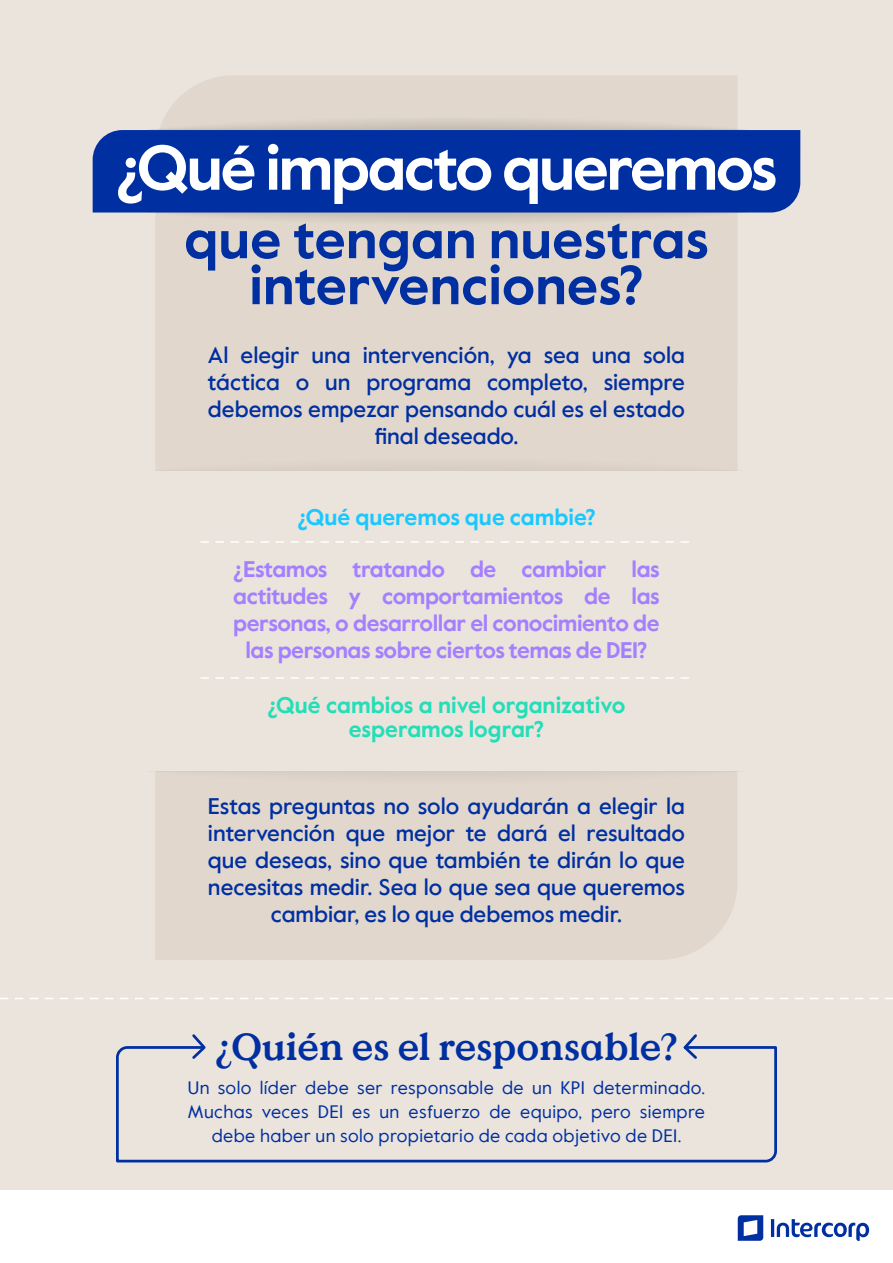
<style>
.page{position:relative;width:893px;height:1263px;background:#ebe4dc}
.page>*{position:absolute;margin:0;border:0;box-sizing:border-box;transform-origin:0 0}
.t1{font:700 63px "Value Sans Pro";letter-spacing:-.04em;color:#fff}
.t2{font:700 54.75px/46px "Value Sans Pro";color:#002fa1;text-align:center}
.t3{font:700 37.5px "Value Serif Pro";color:#002fa1}
.t4{font:500 22.5px/27px "Value Sans Pro";color:#002fa1;text-align:center}
.t5{font:700 22.5px/27px "Value Sans Pro";letter-spacing:-.02em;color:#a480ff;text-align:center}
.t6{font:700 22.5px/24px "Value Sans Pro";color:#23deb8;text-align:center}
.t7{font:700 22.5px "Value Sans Pro";color:#1ac8ff}
.t8{font:18px/24px "Value Sans Pro";letter-spacing:.02em;color:#002fa1;text-align:center}
</style>
<div class="page">
<div style="left:155px;top:76px;width:583px;height:884px;background:#e1d7cc"></div>
<div style="left:0;top:1191px;width:893px;height:72px;background:#fff"></div>
<svg style="left:738px;top:1215px;width:25px;height:26px"></svg>
<svg style="left:771px;top:1219px;width:98px;height:22px"></svg>
<svg style="left:0;top:998px;width:893px;height:1px"></svg>
<div style="left:155px;top:458px;width:583px;height:13px;background:#ded4c9"></div>
<svg style="left:149px;top:117px;width:595px;height:13px"></svg>
<svg style="left:146px;top:212px;width:601px;height:13px"></svg>
<div style="left:155px;top:771px;width:583px;height:13px;background:#ddd4c9"></div>
<div style="left:125px;top:471px;width:643px;height:300px;background:#ebe4dc"></div>
<svg style="left:201px;top:677px;width:488px;height:2px"></svg>
<svg style="left:201px;top:541px;width:488px;height:2px"></svg>
<div style="left:93px;top:130px;width:707px;height:82px;background:#002fa1"></div>
<svg style="left:192px;top:1034px;width:12px;height:11px"></svg>
<svg style="left:685px;top:1034px;width:12px;height:11px"></svg>
<svg style="left:116px;top:1045px;width:661px;height:118px"></svg>
<h1 class="t1" style="left:116px;top:130px;width:663px">¿Qué impacto queremos</h1>
<h2 class="t2" style="left:184px;top:218px;width:526px">que tengan nuestras intervenciones?</h2>
<p class="t4" style="left:208px;top:342px;width:479px">Al elegir una intervención, ya sea una sola táctica o un programa completo, siempre debemos empezar pensando cuál es el estado final deseado.</p>
<p class="t7" style="left:297px;top:504px;width:300px">¿Qué queremos que cambie?</p>
<p class="t5" style="left:233px;top:557px;width:428px">¿Estamos tratando de cambiar las actitudes y comportamientos de las personas, o desarrollar el conocimiento de las personas sobre ciertos temas de DEI?</p>
<p class="t6" style="left:268px;top:695px;width:359px">¿Qué cambios a nivel organizativo esperamos lograr?</p>
<p class="t4" style="left:208px;top:794px;width:479px">Estas preguntas no solo ayudarán a elegir la intervención que mejor te dará el resultado que deseas, sino que también te dirán lo que necesitas medir. Sea lo que sea que queremos cambiar, es lo que debemos medir.</p>
<h3 class="t3" style="left:215px;top:1024px;width:465px">¿Quién es el responsable?</h3>
<p class="t8" style="left:188px;top:1076px;width:519px">Un solo líder debe ser responsable de un KPI determinado.<br>Muchas veces DEI es un esfuerzo de equipo, pero siempre debe haber un solo propietario de cada objetivo de DEI.</p>
</div>
